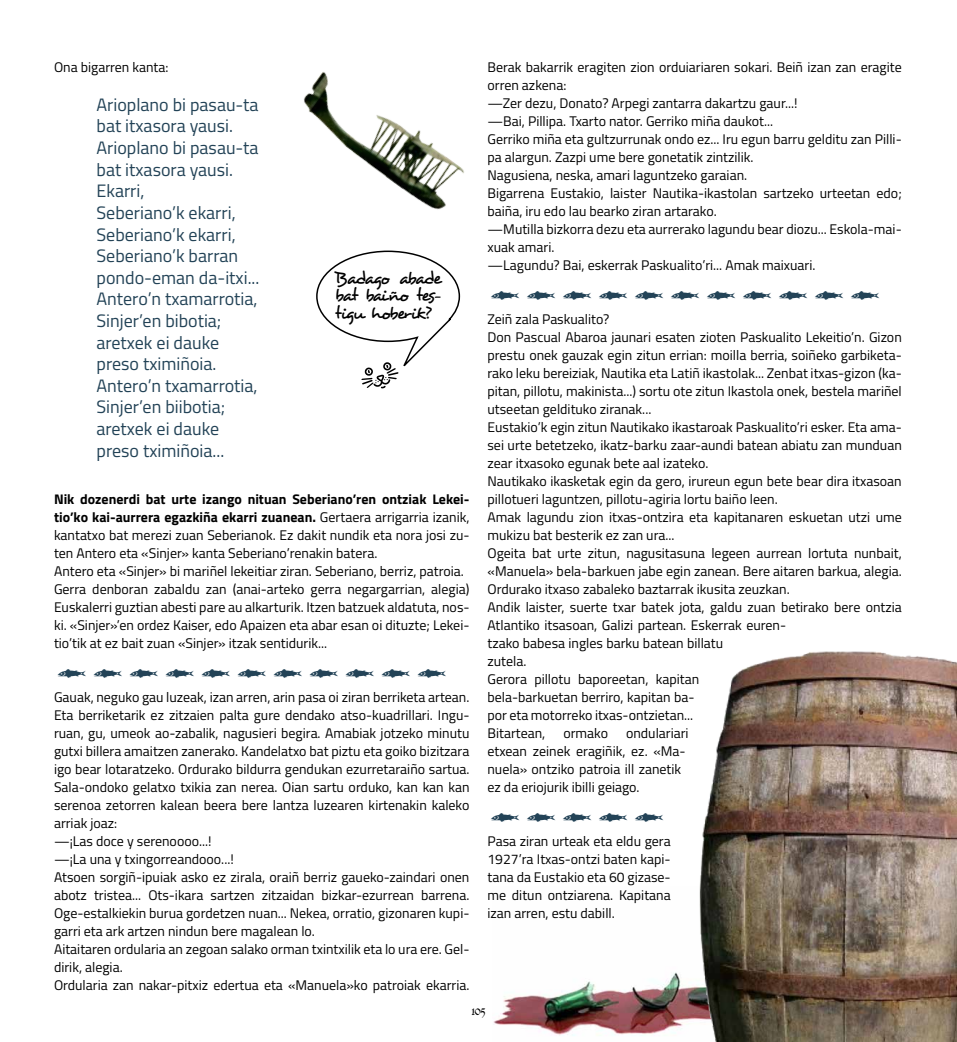
<style>
.page{position:relative;width:957px;height:1042px;background:#fff}
.page>*{position:absolute;margin:0;border:0;box-sizing:border-box;transform-origin:0 0}
.t1{font:18px/21.6px "Titillium";color:#234357}
.t2{font:18px/17.2px "Desyrel";letter-spacing:-.09em;color:#000;text-align:justify}
.t3{font:15px "Kingthings Calligraphica Light";color:#000}
.t4{font:13.95px/18px "Titillium";color:#000}
.s1{font-weight:700}
</style>
<div class="page">
<img style="left:493px;top:972px;width:183px;height:64px">
<img style="left:676px;top:651px;width:281px;height:391px">
<img style="left:303px;top:72px;width:161px;height:138px">
<svg style="left:316px;top:250px;width:145px;height:138px"></svg>
<p class="t4" style="left:54px;top:57px;width:116px">Ona bigarren kanta:</p>
<p class="t1" style="left:97px;top:93px;width:164px">Arioplano bi pasau-ta bat itxasora yausi.<br>Arioplano bi pasau-ta bat itxasora yausi.<br>Ekarri,<br>Seberiano’k ekarri,<br>Seberiano’k ekarri,<br>Seberiano’k barran pondo-eman da-itxi...<br>Antero’n txamarrotia,<br>Sinjer’en bibotia; aretxek ei dauke preso tximiñoia.<br>Antero’n txamarrotia,<br>Sinjer’en biibotia; aretxek ei dauke preso tximiñoia...</p>
<p class="t4" style="left:54px;top:489px;width:417px"><span class="s1">Nik dozenerdi bat urte izango nituan Seberiano’ren ontziak Lekei&shy;tio’ko kai-aurrera egazkiña ekarri zuanean.</span> Gertaera arrigarria izanik, kantatxo bat merezi zuan Seberianok. Ez dakit nundik eta nora josi zu&shy;ten Antero eta «Sinjer» kanta Seberiano’renakin batera.<br>Antero eta «Sinjer» bi mariñel lekeitiar ziran. Seberiano, berriz, patroia.<br>Gerra denboran zabaldu zan (anai-arteko gerra negargarrian, alegia)<br>Euskalerri guztian abesti pare au alkarturik. Itzen batzuek aldatuta, nos&shy;ki. «Sinjer»’en ordez Kaiser, edo Apaizen eta abar esan oi dituzte; Lekei&shy;tio’tik at ez bait zuan «Sinjer» itzak sentidurik...</p>
<p class="t2" style="left:335px;top:270px;width:108px">Badago abade bat baiño tes&shy;tigu hoberik?</p>
<p class="t4" style="left:54px;top:687px;width:417px">Gauak, neguko gau luzeak, izan arren, arin pasa oi ziran berriketa artean.<br>Eta berriketarik ez zitzaien palta gure dendako atso-kuadrillari. Ingu&shy;ruan, gu, umeok ao-zabalik, nagusieri begira. Amabiak jotzeko minutu gutxi billera amaitzen zanerako. Kandelatxo bat piztu eta goiko bizitzara igo bear lotaratzeko. Ordurako bildurra gendukan ezurretaraiño sartua.<br>Sala-ondoko gelatxo txikia zan nerea. Oian sartu orduko, kan kan kan serenoa zetorren kalean beera bere lantza luzearen kirtenakin kaleko arriak joaz:<br>—¡Las doce y serenoooo...!<br>—¡La una y txingorreandooo...!<br>Atsoen sorgiñ-ipuiak asko ez zirala, oraiñ berriz gaueko-zaindari onen abotz tristea... Ots-ikara sartzen zitzaidan bizkar-ezurrean barrena.<br>Oge-estalkiekin burua gordetzen nuan... Nekea, orratio, gizonaren kupi&shy;garri eta ark artzen nindun bere magalean lo.<br>Aitaitaren ordularia an zegoan salako orman txintxilik eta lo ura ere. Gel&shy;dirik, alegia.<br>Ordularia zan nakar-pitxiz edertua eta «Manuela»ko patroiak ekarria.</p>
<p class="t4" style="left:487px;top:57px;width:416px">Berak bakarrik eragiten zion orduiariaren sokari. Beiñ izan zan eragite orren azkena:<br>—Zer dezu, Donato? Arpegi zantarra dakartzu gaur...!<br>—Bai, Pillipa. Txarto nator. Gerriko miña daukot...<br>Gerriko miña eta gultzurrunak ondo ez... Iru egun barru gelditu zan Pilli&shy;pa alargun. Zazpi ume bere gonetatik zintzilik.<br>Nagusiena, neska, amari laguntzeko garaian.<br>Bigarrena Eustakio, laister Nautika-ikastolan sartzeko urteetan edo; baiña, iru edo lau bearko ziran artarako.<br>—Mutilla bizkorra dezu eta aurrerako lagundu bear diozu... Eskola-mai&shy;xuak amari.<br>—Lagundu? Bai, eskerrak Paskualito’ri... Amak maixuari.</p>
<p class="t4" style="left:487px;top:309px;width:416px">Zeiñ zala Paskualito?<br>Don Pascual Abaroa jaunari esaten zioten Paskualito Lekeitio’n. Gizon prestu onek gauzak egin zitun errian: moilla berria, soiñeko garbiketa&shy;rako leku bereiziak, Nautika eta Latiñ ikastolak... Zenbat itxas-gizon (ka&shy;pitan, pillotu, makinista...) sortu ote zitun Ikastola onek, bestela mariñel utseetan geldituko ziranak...<br>Eustakio’k egin zitun Nautikako ikastaroak Paskualito’ri esker. Eta ama&shy;sei urte betetzeko, ikatz-barku zaar-aundi batean abiatu zan munduan zear itxasoko egunak bete aal izateko.<br>Nautikako ikasketak egin da gero, irureun egun bete bear dira itxasoan pillotueri laguntzen, pillotu-agiria lortu baiño leen.<br>Amak lagundu zion itxas-ontzira eta kapitanaren eskuetan utzi ume mukizu bat besterik ez zan ura...<br>Ogeita bat urte zitun, nagusitasuna legeen aurrean lortuta nunbait, «Manuela» bela-barkuen jabe egin zanean. Bere aitaren barkua, alegia.<br>Ordurako itxaso zabaleko baztarrak ikusita zeuzkan.<br>Andik laister, suerte txar batek jota, galdu zuan betirako bere ontzia Atlantiko itsasoan, Galizi partean. Eskerrak euren-<br>tzako babesa ingles barku batean billatu<br>zutela.<br>Gerora pillotu baporeetan, kapitan<br>bela-barkuetan berriro, kapitan ba-<br>por eta motorreko itxas-ontzietan...<br>Bitartean,</p>
<p class="t4" style="left:487px;top:723px;width:203px;text-indent:139px">ondulariari etxean zeinek eragiñik, ez. «Ma&shy;nuela» ontziko patroia ill zanetik ez da eriojurik ibilli geiago.</p>
<p class="t4" style="left:563px;top:723px;width:46px">ormako</p>
<p class="t4" style="left:487px;top:831px;width:185px;text-align:justify">Pasa ziran urteak eta eldu gera 1927’ra Itxas-ontzi baten kapi&shy;tana da Eustakio eta 60 gizase&shy;me ditun ontziarena. Kapitana izan arren, estu dabill.</p>
<p class="t3" style="left:472px;top:1002px;width:15px">105</p>
</div>
